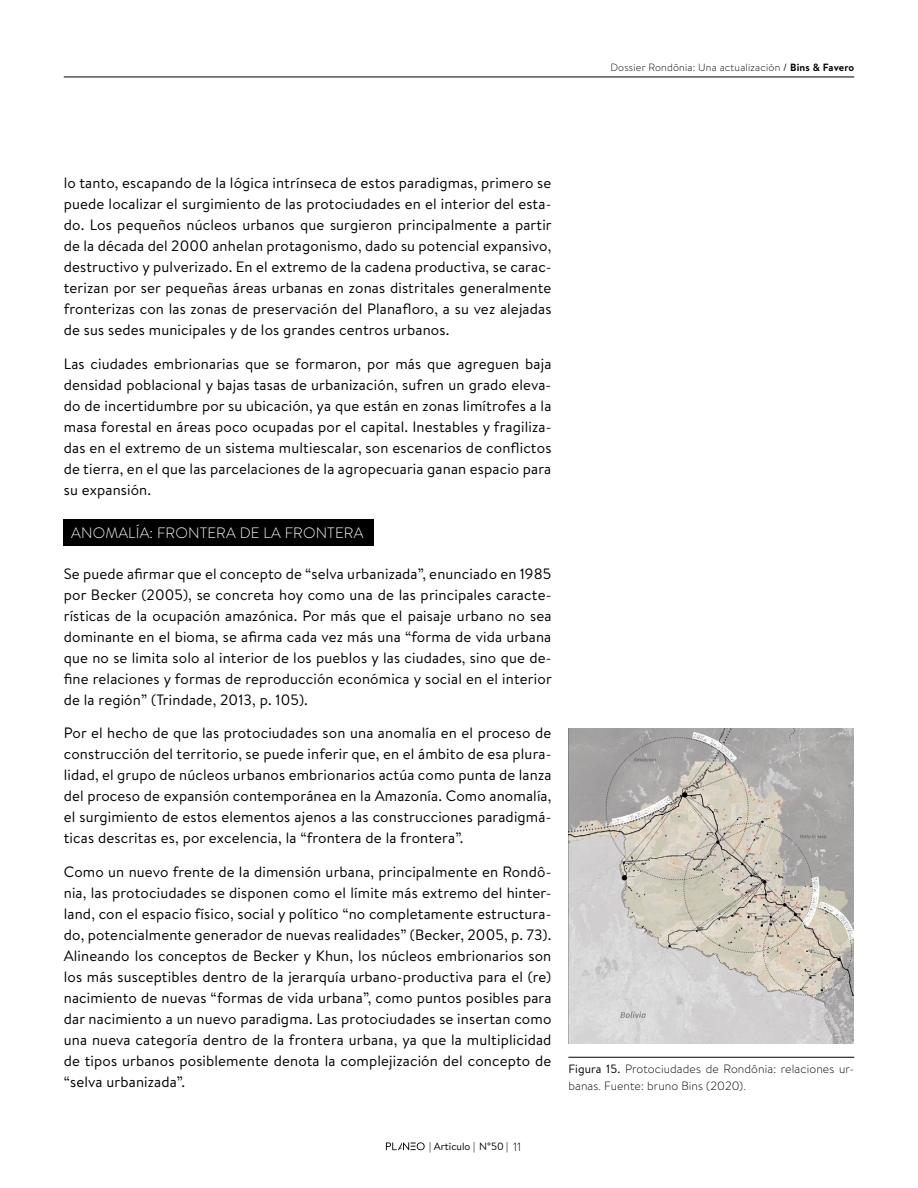
<style>
.page{position:relative;width:918px;height:1188px;background:#fff}
.page>*{position:absolute;margin:0;border:0;box-sizing:border-box;transform-origin:0 0}
.t1{font:15px/21px "Brandon Text";letter-spacing:.01em;color:#000;text-align:justify}
.t2{font:300 15px "Brandon Text";letter-spacing:.01em;color:#fff}
.t3{font:300 12px/16.5px "Brandon Text";letter-spacing:.01em;color:#000}
.t4{font:300 10.5px "Brandon Text";letter-spacing:.02em;color:#000}
.t5{font:10.5px "Brandon Text";color:#000}
.s1{font-weight:400}
.s2{font-weight:700}
.s3{font-weight:300;font-size:12px}
</style>
<div class="page">
<hr style="left:64px;top:77px;width:790px;height:1px;background:#000">
<svg style="left:386px;top:1142px;width:39px;height:8px"></svg>
<div style="left:64px;top:519px;width:310px;height:26px;background:#000"></div>
<img style="left:568px;top:728px;width:285px;height:315px">
<hr style="left:568px;top:1057px;width:286px;height:1px;background:#000">
<p class="t4" style="left:610px;top:60px;width:245px">Dossier Rondônia: Una actualización <span class="s1">/</span> <span class="s2">Bins &amp; Favero</span></p>
<p class="t1" style="left:64px;top:172px;width:489px">lo tanto, escapando de la lógica intrínseca de estos paradigmas, primero se puede localizar el surgimiento de las protociudades en el interior del esta&shy;do. Los pequeños núcleos urbanos que surgieron principalmente a partir de la década del 2000 anhelan protagonismo, dado su potencial expansivo, destructivo y pulverizado. En el extremo de la cadena productiva, se carac&shy;terizan por ser pequeñas áreas urbanas en zonas distritales generalmente fronterizas con las zonas de preservación del Planafloro, a su vez alejadas de sus sedes municipales y de los grandes centros urbanos.</p>
<p class="t1" style="left:64px;top:353px;width:489px">Las ciudades embrionarias que se formaron, por más que agreguen baja densidad poblacional y bajas tasas de urbanización, sufren un grado eleva&shy;do de incertidumbre por su ubicación, ya que están en zonas limítrofes a la masa forestal en áreas poco ocupadas por el capital. Inestables y fragiliza&shy;das en el extremo de un sistema multiescalar, son escenarios de conflictos de tierra, en el que las parcelaciones de la agropecuaria ganan espacio para su expansión.</p>
<p class="t2" style="left:71px;top:522px;width:294px">ANOMALÍA: FRONTERA DE LA FRONTERA</p>
<p class="t1" style="left:64px;top:562px;width:490px">Se puede afirmar que el concepto de “selva urbanizada”, enunciado en 1985 por Becker (2005), se concreta hoy como una de las principales caracte&shy;rísticas de la ocupación amazónica. Por más que el paisaje urbano no sea dominante en el bioma, se afirma cada vez más una “forma de vida urbana que no se limita solo al interior de los pueblos y las ciudades, sino que de&shy;fine relaciones y formas de reproducción económica y social en el interior de la región” (Trindade, 2013, p. 105).</p>
<p class="t1" style="left:64px;top:722px;width:489px">Por el hecho de que las protociudades son una anomalía en el proceso de construcción del territorio, se puede inferir que, en el ámbito de esa plura&shy;lidad, el grupo de núcleos urbanos embrionarios actúa como punta de lanza del proceso de expansión contemporánea en la Amazonía. Como anomalía, el surgimiento de estos elementos ajenos a las construcciones paradigmá&shy;ticas descritas es, por excelencia, la “frontera de la frontera”.</p>
<p class="t1" style="left:64px;top:861px;width:489px">Como un nuevo frente de la dimensión urbana, principalmente en Rondô&shy;nia, las protociudades se disponen como el límite más extremo del hinter&shy;land, con el espacio físico, social y político “no completamente estructura&shy;do, potencialmente generador de nuevas realidades” (Becker, 2005, p. 73).<br>Alineando los conceptos de Becker y Khun, los núcleos embrionarios son los más susceptibles dentro de la jerarquía urbano-productiva para el (re) nacimiento de nuevas “formas de vida urbana”, como puntos posibles para dar nacimiento a un nuevo paradigma. Las protociudades se insertan como una nueva categoría dentro de la frontera urbana, ya que la multiplicidad de tipos urbanos posiblemente denota la complejización del concepto de “selva urbanizada”.</p>
<p class="t3" style="left:568px;top:1060px;width:287px"><span class="s1">Figura 15.</span> Protociudades de Rondônia: relaciones ur&shy;banas. Fuente: bruno Bins (2020).</p>
<p class="t5" style="left:429px;top:1139px;width:93px">| Artículo | N°50 | <span class="s3">11</span></p>
</div>
